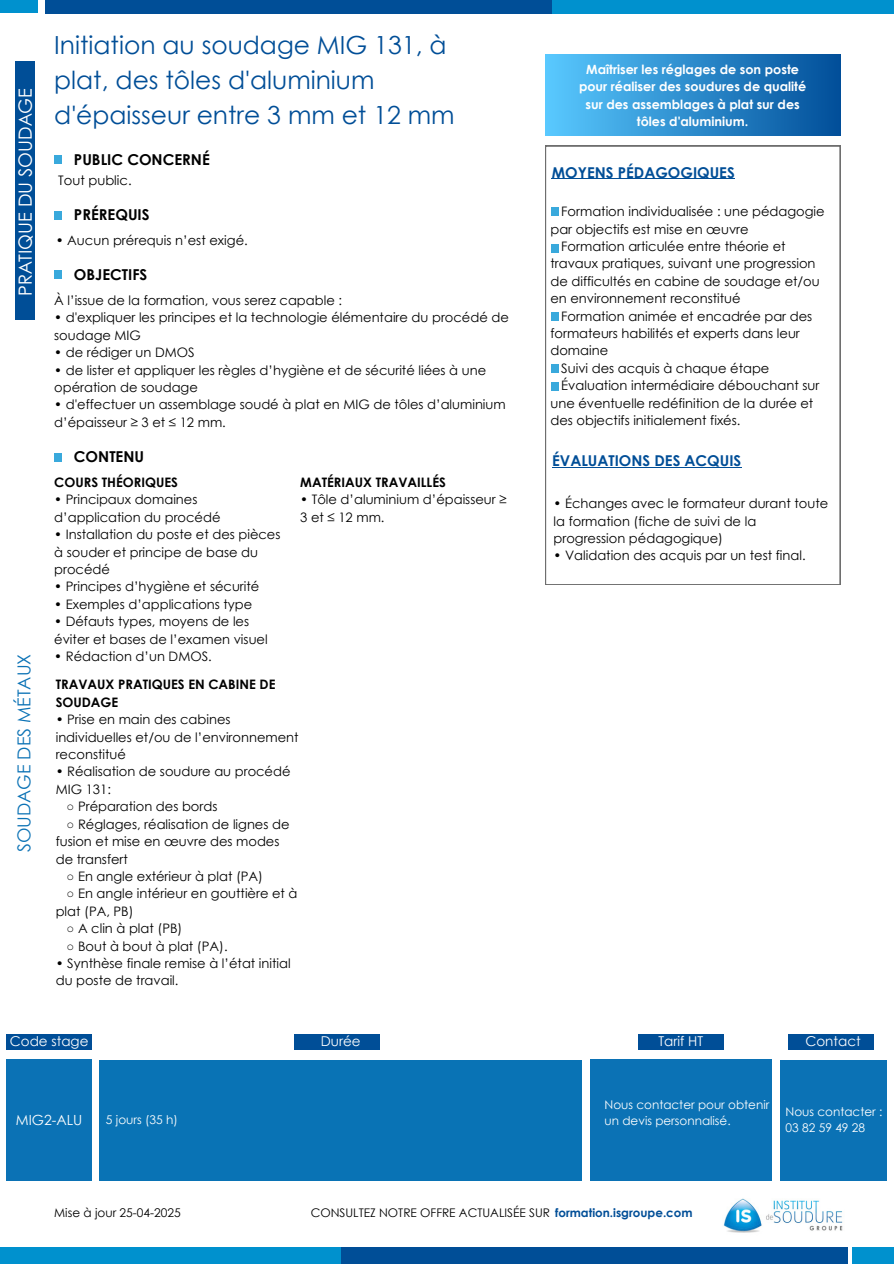
<style>
.page{position:relative;width:894px;height:1264px;background:#fff}
.page>*{position:absolute;margin:0;border:0;box-sizing:border-box;transform-origin:0 0}
.t1{font:24.9px/35px "Century Gothic";color:#004e97}
.t2{font:18.15px "Century Gothic";color:#fff}
.t3{font:17.85px "Century Gothic";color:#0b72b5}
.t4{font:700 15px "Century Gothic";color:#000}
.t5{font:700 14.85px "Century Gothic";color:#004e97}
.t6{font:13.95px "Century Gothic";color:#fff}
.t7{font:13.5px "Century Gothic";color:#fff}
.t8{font:13.05px/17.4px "Century Gothic";color:#000}
.t9{font:700 13.05px/17.4px "Century Gothic";color:#000}
.t10{font:700 12.75px/17.5px "Century Gothic";color:#fff;text-align:center}
.t11{font:12px/15.8px "Century Gothic";color:#fff}
.t12{font:12px "Century Gothic";color:#000}
.t13{font:11.85px "Century Gothic";color:#000}
.s1{font-weight:700;color:#004e97}
</style>
<div class="page">
<div style="left:46px;top:0;width:505px;height:13px;background:#004e97"></div>
<div style="left:551px;top:0;width:342px;height:13px;background:#0091ce"></div>
<div style="left:0;top:0;width:37px;height:13px;background:#0091ce"></div>
<div style="left:15px;top:61px;width:20px;height:259px;background:#004e97"></div>
<div style="left:6px;top:1059px;width:85px;height:121px;background:#0b72b5"></div>
<div style="left:99px;top:1060px;width:483px;height:120px;background:#0973b5"></div>
<div style="left:589px;top:1059px;width:182px;height:121px;background:#0b72b5"></div>
<div style="left:779px;top:1060px;width:107px;height:120px;background:#0b72b5"></div>
<div style="left:0;top:1247px;width:340px;height:16px;background:#0091ce"></div>
<div style="left:340px;top:1247px;width:507px;height:16px;background:#004e97"></div>
<div style="left:852px;top:1247px;width:41px;height:16px;background:#0091ce"></div>
<div style="left:545px;top:55px;width:295px;height:81px;background:linear-gradient(to right,#59c9ff,#014e99)"></div>
<svg style="left:545px;top:146px;width:294px;height:439px"></svg>
<div style="left:6px;top:1034px;width:86px;height:15px;background:#004e97"></div>
<div style="left:294px;top:1034px;width:85px;height:15px;background:#004e97"></div>
<div style="left:638px;top:1034px;width:85px;height:15px;background:#004e97"></div>
<div style="left:787px;top:1034px;width:86px;height:15px;background:#004e97"></div>
<img style="left:723px;top:1198px;width:120px;height:35px">
<div style="left:54px;top:155px;width:8px;height:8px;background:#39a9dc"></div>
<hr style="left:551px;top:178px;width:183px;height:1px;background:#004e97">
<hr style="left:552px;top:467px;width:189px;height:1px;background:#004e97">
<div style="left:54px;top:212px;width:8px;height:8px;background:#39a9dc"></div>
<div style="left:54px;top:270px;width:8px;height:8px;background:#39a9dc"></div>
<div style="left:54px;top:453px;width:8px;height:8px;background:#39a9dc"></div>
<div style="left:551px;top:208px;width:8px;height:8px;background:#39a9dc"></div>
<div style="left:551px;top:244px;width:8px;height:8px;background:#39a9dc"></div>
<div style="left:551px;top:312px;width:8px;height:8px;background:#39a9dc"></div>
<div style="left:551px;top:364px;width:8px;height:8px;background:#39a9dc"></div>
<div style="left:551px;top:382px;width:8px;height:8px;background:#39a9dc"></div>
<p class="t2" style="left:12px;top:295px;width:209px;rotate:-90deg">PRATIQUE DU SOUDAGE</p>
<p class="t3" style="left:13px;top:852px;width:200px;rotate:-90deg">SOUDAGE DES MÉTAUX</p>
<p class="t1" style="left:54px;top:27px;width:402px">Initiation au soudage MIG 131, à plat, des tôles d'aluminium d'épaisseur entre 3 mm et 12 mm</p>
<p class="t4" style="left:74px;top:150px;width:137px">PUBLIC CONCERNÉ</p>
<h3 class="t4" style="left:74px;top:205px;width:77px">PRÉREQUIS</h3>
<p class="t8" style="left:58px;top:171px;width:75px">Tout public.</p>
<p class="t8" style="left:56px;top:231px;width:193px">• Aucun prérequis n’est exigé.</p>
<p class="t4" style="left:74px;top:265px;width:75px">OBJECTIFS</p>
<p class="t8" style="left:54px;top:291px;width:289px">À l’issue de la formation, vous serez capable :</p>
<p class="t8" style="left:54px;top:308px;width:456px">• d'expliquer les principes et la technologie élémentaire du procédé de soudage MIG</p>
<h3 class="t8" style="left:54px;top:343px;width:142px">• de rédiger un DMOS</h3>
<p class="t8" style="left:54px;top:361px;width:433px">• de lister et appliquer les règles d’hygiène et de sécurité liées à une opération de soudage</p>
<p class="t8" style="left:54px;top:395px;width:453px">• d'effectuer un assemblage soudé à plat en MIG de tôles d’aluminium d’épaisseur ≥ 3 et ≤ 12 mm.</p>
<p class="t4" style="left:74px;top:446px;width:72px">CONTENU</p>
<p class="t9" style="left:54px;top:473px;width:125px">COURS THÉORIQUES</p>
<p class="t8" style="left:54px;top:490px;width:168px">• Principaux domaines d’application du procédé</p>
<p class="t8" style="left:54px;top:525px;width:228px">• Installation du poste et des pièces à souder et principe de base du procédé</p>
<p class="t8" style="left:54px;top:577px;width:206px">• Principes d’hygiène et sécurité</p>
<p class="t8" style="left:54px;top:595px;width:199px">• Exemples d’applications type</p>
<p class="t8" style="left:54px;top:612px;width:215px">• Défauts types, moyens de les éviter et bases de l’examen visuel</p>
<h5 class="t8" style="left:54px;top:647px;width:159px">• Rédaction d’un DMOS.</h5>
<h5 class="t9" style="left:56px;top:675px;width:221px">TRAVAUX PRATIQUES EN CABINE DE<br>SOUDAGE</h5>
<h5 class="t8" style="left:56px;top:710px;width:244px">• Prise en main des cabines individuelles et/ou de l’environnement reconstitué</h5>
<h5 class="t8" style="left:56px;top:762px;width:236px">• Réalisation de soudure au procédé<br>MIG 131:</h5>
<h4 class="t8" style="left:67px;top:797px;width:152px">○ Préparation des bords</h4>
<p class="t8" style="left:56px;top:814px;width:235px;text-indent:11px">○ Réglages, réalisation de lignes de fusion et mise en œuvre des modes de transfert</p>
<p class="t8" style="left:67px;top:867px;width:198px">○ En angle extérieur à plat (PA)</p>
<p class="t8" style="left:56px;top:884px;width:243px;text-indent:11px">○ En angle intérieur en gouttière et à plat (PA, PB)</p>
<p class="t8" style="left:67px;top:919px;width:117px">○ A clin à plat (PB)</p>
<p class="t8" style="left:67px;top:936px;width:162px">○ Bout à bout à plat (PA).</p>
<h6 class="t8" style="left:56px;top:954px;width:236px">• Synthèse finale remise à l’état initial du poste de travail.</h6>
<p class="t9" style="left:300px;top:473px;width:147px">MATÉRIAUX TRAVAILLÉS</p>
<p class="t8" style="left:300px;top:490px;width:208px">• Tôle d’aluminium d’épaisseur ≥<br>3 et ≤ 12 mm.</p>
<p class="t10" style="left:579px;top:60px;width:229px">Maîtriser les réglages de son poste pour réaliser des soudures de qualité sur des assemblages à plat sur des tôles d'aluminium.</p>
<p class="t5" style="left:551px;top:163px;width:184px">MOYENS PÉDAGOGIQUES</p>
<p class="t8" style="left:550px;top:202px;width:276px;text-indent:11px">Formation individualisée : une pédagogie par objectifs est mise en œuvre</p>
<p class="t8" style="left:550px;top:237px;width:271px;text-indent:11px">Formation articulée entre théorie et travaux pratiques, suivant une progression de difficultés en cabine de soudage et/ou en environnement reconstitué</p>
<p class="t8" style="left:550px;top:307px;width:263px;text-indent:11px">Formation animée et encadrée par des formateurs habilités et experts dans leur domaine</p>
<h3 class="t8" style="left:561px;top:359px;width:209px">Suivi des acquis à chaque étape</h3>
<p class="t8" style="left:550px;top:376px;width:270px;text-indent:11px">Évaluation intermédiaire débouchant sur une éventuelle redéfinition de la durée et des objectifs initialement fixés.</p>
<p class="t5" style="left:552px;top:451px;width:190px">ÉVALUATIONS DES ACQUIS</p>
<p class="t8" style="left:553px;top:494px;width:276px">• Échanges avec le formateur durant toute la formation (fiche de suivi de la progression pédagogique)</p>
<p class="t8" style="left:553px;top:546px;width:253px">• Validation des acquis par un test final.</p>
<h3 class="t7" style="left:10px;top:1032px;width:80px">Code stage</h3>
<p class="t7" style="left:321px;top:1032px;width:41px">Durée</p>
<h3 class="t7" style="left:658px;top:1032px;width:46px">Tarif HT</h3>
<p class="t7" style="left:805px;top:1032px;width:57px">Contact</p>
<p class="t6" style="left:16px;top:1110px;width:68px">MIG2-ALU</p>
<p class="t11" style="left:106px;top:1110px;width:73px">5 jours (35 h)</p>
<p class="t11" style="left:604px;top:1096px;width:166px">Nous contacter pour obtenir un devis personnalisé.</p>
<h3 class="t11" style="left:785px;top:1103px;width:98px">Nous contacter :</h3>
<p class="t11" style="left:785px;top:1119px;width:81px">03 82 59 49 28</p>
<p class="t12" style="left:54px;top:1204px;width:128px">Mise à jour 25-04-2025</p>
<h2 class="t13" style="left:310px;top:1205px;width:383px">CONSULTEZ NOTRE OFFRE ACTUALISÉE SUR <span class="s1">formation.isgroupe.com</span></h2>
</div>
